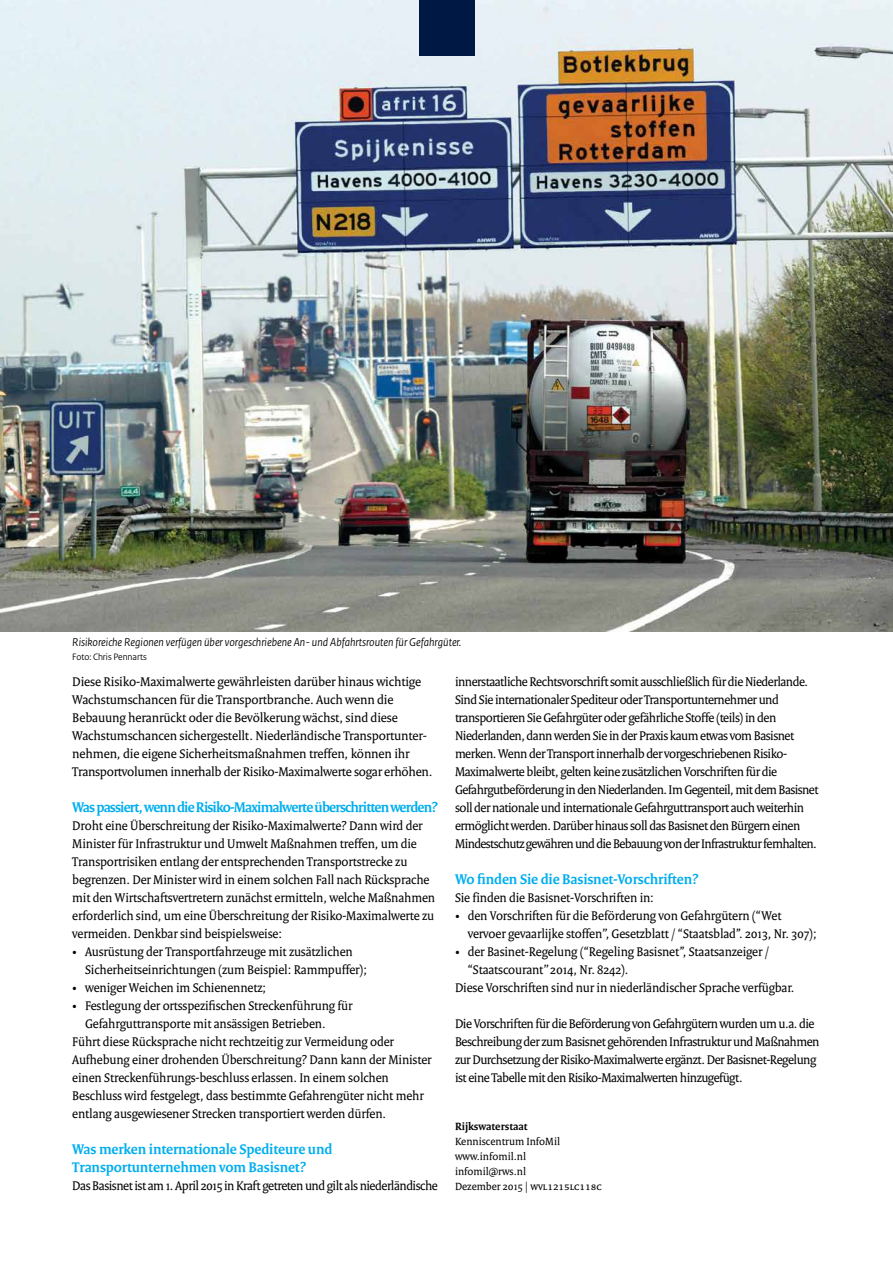
<style>
.page{position:relative;width:893px;height:1263px;background:#fff}
.page>*{position:absolute;margin:0;border:0;box-sizing:border-box;transform-origin:0 0}
.t1{font:700 15px/18px "Rijksoverheid Serif";letter-spacing:-.01em;color:#00aeef}
.t2{font:700 15px "Rijksoverheid Serif";letter-spacing:-.055em;color:#00aeef}
.t3{font:13.5px/18px "Rijksoverheid Serif";letter-spacing:-.01em;color:#000}
.t4{font:13.5px/18px "Rijksoverheid Serif";letter-spacing:-.035em;color:#000}
.t5{font:italic 12px "Rijksoverheid Sans";color:#000}
.t6{font:11.25px/15px "Rijksoverheid Serif";color:#000}
.t7{font:700 11.25px "Rijksoverheid Serif";color:#000}
.t8{font:9.75px "Rijksoverheid Sans";color:#000}
</style>
<div class="page">
<img style="left:0;top:0;width:893px;height:631px">
<div style="left:419px;top:0;width:55px;height:55px;background:#001844"></div>
<p class="t5" style="left:72px;top:636px;width:390px">Risikoreiche Regionen verfügen über vorgeschriebene An- und Abfahrtsrouten für Gefahrgüter.</p>
<p class="t8" style="left:72px;top:651px;width:76px">Foto: Chris Pennarts</p>
<p class="t4" style="left:455px;top:672px;width:365px">innerstaatliche Rechtsvorschrift somit ausschließlich für die Niederlande.<br>Sind Sie internationaler Spediteur oder Transportunternehmer und transportieren Sie Gefahrgüter oder gefährliche Stoffe (teils) in den Niederlanden, dann werden Sie in der Praxis kaum etwas vom Basisnet merken. Wenn der Transport innerhalb der vorgeschriebenen Risiko-Maximalwerte bleibt, gelten keine zusätzlichen Vorschriften für die Gefahrgutbeförderung in den Niederlanden. Im Gegenteil, mit dem Basisnet soll der nationale und internationale Gefahrguttransport auch weiterhin ermöglicht werden. Darüber hinaus soll das Basisnet den Bürgern einen Mindestschutz gewähren und die Bebauung von der Infrastruktur fernhalten.</p>
<p class="t1" style="left:455px;top:870px;width:245px">Wo finden Sie die Basisnet-Vorschriften?</p>
<p class="t3" style="left:455px;top:888px;width:200px">Sie finden die Basisnet-Vorschriften in:</p>
<p class="t3" style="left:468px;top:906px;width:350px;text-indent:-13px">• den Vorschriften für die Beförderung von Gefahrgütern (“Wet vervoer gevaarlijke stoffen’’, Gesetzblatt / “Staatsblad’’. 2013, Nr. 307);</p>
<p class="t3" style="left:455px;top:942px;width:316px">• der Basinet-Regelung (“Regeling Basisnet’’, Staatsanzeiger /</p>
<p class="t3" style="left:468px;top:960px;width:162px">“Staatscourant’’ 2014, Nr. 8242).</p>
<p class="t3" style="left:455px;top:978px;width:341px">Diese Vorschriften sind nur in niederländischer Sprache verfügbar.</p>
<p class="t4" style="left:455px;top:1014px;width:366px">Die Vorschriften für die Beförderung von Gefahrgütern wurden um u.a. die Beschreibung der zum Basisnet gehörenden Infrastruktur und Maßnahmen zur Durchsetzung der Risiko-Maximalwerte ergänzt. Der Basisnet-Regelung ist eine Tabelle mit den Risiko-Maximalwerten hinzugefügt.</p>
<p class="t7" style="left:455px;top:1119px;width:74px">Rijkswaterstaat</p>
<p class="t6" style="left:455px;top:1134px;width:148px">Kenniscentrum InfoMil www.infomil.nl<br>infomil@rws.nl<br>Dezember 2015 | wvl1215lc118c</p>
<p class="t3" style="left:72px;top:672px;width:362px">Diese Risiko-Maximalwerte gewährleisten darüber hinaus wichtige Wachstumschancen für die Transportbranche. Auch wenn die Bebauung heranrückt oder die Bevölkerung wächst, sind diese Wachstumschancen sichergestellt. Niederländische Transportunter&shy;nehmen, die eigene Sicherheitsmaßnahmen treffen, können ihr Transportvolumen innerhalb der Risiko-Maximalwerte sogar erhöhen.</p>
<p class="t2" style="left:72px;top:798px;width:367px">Was passiert, wenn die Risiko-Maximalwerte überschritten werden?</p>
<p class="t3" style="left:72px;top:816px;width:364px">Droht eine Überschreitung der Risiko-Maximalwerte? Dann wird der Minister für Infrastruktur und Umwelt Maßnahmen treffen, um die Transportrisiken entlang der entsprechenden Transportstrecke zu begrenzen. Der Minister wird in einem solchen Fall nach Rücksprache mit den Wirtschaftsvertretern zunächst ermitteln, welche Maßnahmen erforderlich sind, um eine Überschreitung der Risiko-Maximalwerte zu vermeiden. Denkbar sind beispielsweise:</p>
<p class="t3" style="left:85px;top:942px;width:284px;text-indent:-13px">• Ausrüstung der Transportfahrzeuge mit zusätzlichen<br>Sicherheitseinrichtungen (zum Beispiel: Rammpuffer);</p>
<p class="t3" style="left:72px;top:978px;width:195px">• weniger Weichen im Schienennetz;</p>
<p class="t3" style="left:72px;top:996px;width:282px">• Festlegung der ortsspezifischen Streckenführung für</p>
<p class="t3" style="left:85px;top:1014px;width:242px">Gefahrguttransporte mit ansässigen Betrieben.</p>
<p class="t3" style="left:72px;top:1032px;width:323px">Führt diese Rücksprache nicht rechtzeitig zur Vermeidung oder</p>
<p class="t3" style="left:72px;top:1050px;width:361px">Aufhebung einer drohenden Überschreitung? Dann kann der Minister</p>
<p class="t3" style="left:72px;top:1068px;width:318px">einen Streckenführungs-beschluss erlassen. In einem solchen</p>
<p class="t3" style="left:72px;top:1086px;width:353px">Beschluss wird festgelegt, dass bestimmte Gefahrengüter nicht mehr</p>
<p class="t3" style="left:72px;top:1104px;width:315px">entlang ausgewiesener Strecken transportiert werden dürfen.</p>
<p class="t1" style="left:72px;top:1140px;width:262px">Was merken internationale Spediteure und<br>Transportunternehmen vom Basisnet?</p>
<p class="t4" style="left:72px;top:1176px;width:367px">Das Basisnet ist am 1. April 2015 in Kraft getreten und gilt als niederländische</p>
</div>
